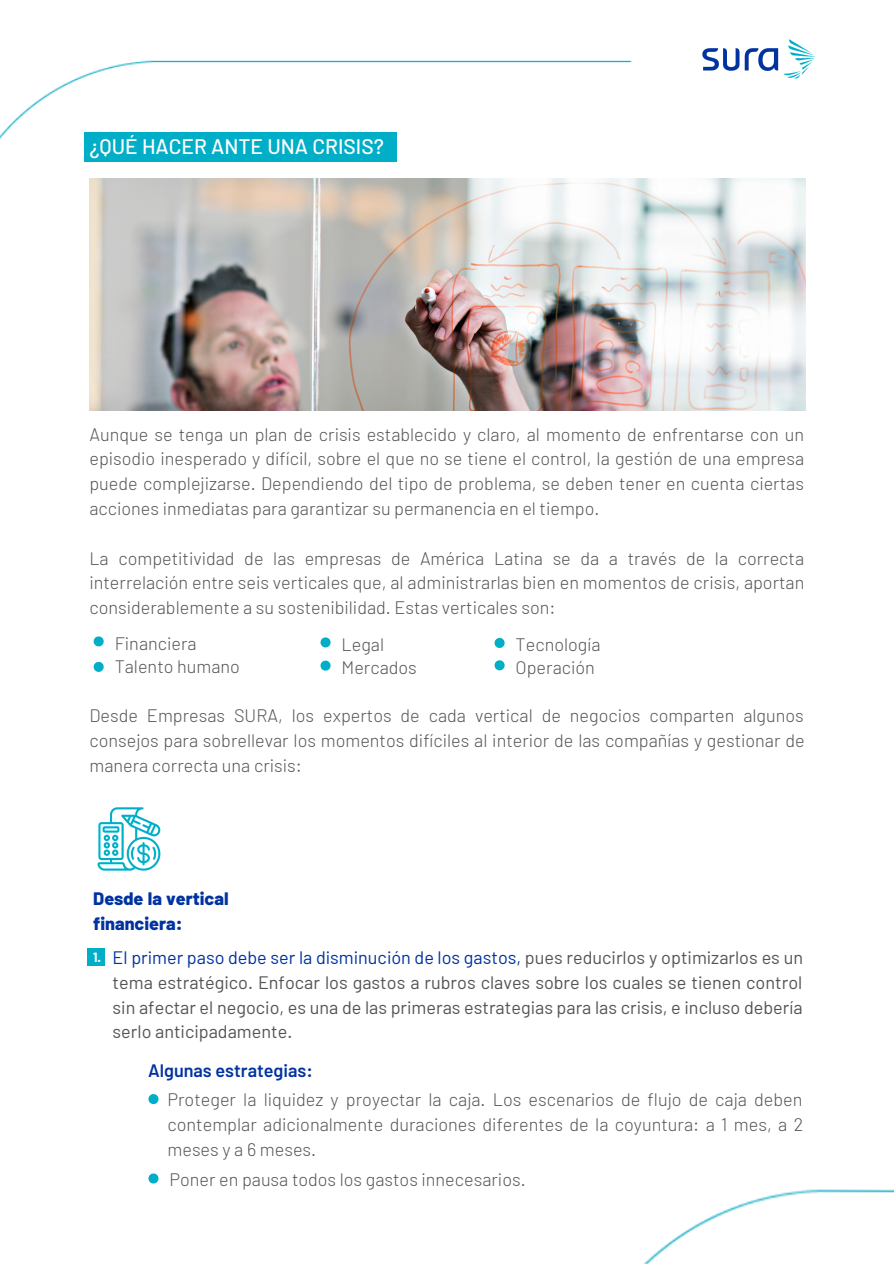
<style>
.page{position:relative;width:894px;height:1264px;background:#fff}
.page>*{position:absolute;margin:0;border:0;box-sizing:border-box;transform-origin:0 0}
.t1{font:500 21px "Barlow";color:#fff}
.t2{font:300 18px/24.8px "Barlow";color:#545454;text-align:justify}
.t3{font:18px/24.8px "Barlow";color:#545454;text-align:justify}
.t4{font:800 18px/24.8px "Barlow";color:#0033a0}
.t5{font:600 18px "Barlow";color:#0033a0}
.t6{font:700 13.05px "Barlow";color:#fff}
.s1{color:#0033a0}
</style>
<div class="page">
<img style="left:644px;top:1189px;width:249px;height:74px">
<img style="left:0;top:60px;width:632px;height:102px">
<img style="left:702px;top:39px;width:114px;height:40px">
<div style="left:84px;top:132px;width:313px;height:29px;background:#00aec7"></div>
<svg style="left:94px;top:636px;width:10px;height:10px"></svg>
<svg style="left:148px;top:1094px;width:10px;height:10px"></svg>
<svg style="left:148px;top:1173px;width:10px;height:10px"></svg>
<svg style="left:94px;top:662px;width:10px;height:10px"></svg>
<svg style="left:320px;top:637px;width:10px;height:10px"></svg>
<svg style="left:320px;top:660px;width:10px;height:10px"></svg>
<svg style="left:494px;top:638px;width:10px;height:10px"></svg>
<svg style="left:494px;top:660px;width:10px;height:10px"></svg>
<div style="left:88px;top:948px;width:17px;height:17px;background:#00aec7"></div>
<img style="left:97px;top:807px;width:64px;height:64px">
<img style="left:89px;top:178px;width:715px;height:232px">
<p class="t1" style="left:89px;top:132px;width:296px">¿QUÉ HACER ANTE UNA CRISIS?</p>
<p class="t2" style="left:89px;top:421px;width:716px">Aunque se tenga un plan de crisis establecido y claro, al momento de enfrentarse con un episodio inesperado y difícil, sobre el que no se tiene el control, la gestión de una empresa puede complejizarse. Dependiendo del tipo de problema, se deben tener en cuenta ciertas acciones inmediatas para garantizar su permanencia en el tiempo.</p>
<p class="t2" style="left:89px;top:545px;width:716px">La competitividad de las empresas de América Latina se da a través de la correcta interrelación entre seis verticales que, al administrarlas bien en momentos de crisis, aportan considerablemente a su sostenibilidad. Estas verticales son:</p>
<p class="t2" style="left:115px;top:630px;width:83px">Financiera</p>
<p class="t2" style="left:115px;top:653px;width:127px">Talento humano</p>
<p class="t2" style="left:341px;top:631px;width:77px;line-height:23.2px">Legal<br>Mercados</p>
<p class="t2" style="left:515px;top:632px;width:86px;line-height:22.4px">Tecnología<br>Operación</p>
<p class="t2" style="left:89px;top:703px;width:716px">Desde Empresas SURA, los expertos de cada vertical de negocios comparten algunos consejos para sobrellevar los momentos difíciles al interior de las compañías y gestionar de manera correcta una crisis:</p>
<p class="t4" style="left:93px;top:885px;width:137px">Desde la vertical financiera:</p>
<p class="t6" style="left:93px;top:948px;width:9px">1.</p>
<p class="t3" style="left:113px;top:944px;width:691px"><span class="s1">El primer paso debe ser la disminución de los gastos,</span> pues reducirlos y optimizarlos es un tema estratégico. Enfocar los gastos a rubros claves sobre los cuales se tienen control sin afectar el negocio, es una de las primeras estrategias para las crisis, e incluso debería serlo anticipadamente.</p>
<p class="t5" style="left:148px;top:1058px;width:166px">Algunas estrategias:</p>
<p class="t2" style="left:167px;top:1086px;width:637px">Proteger la liquidez y proyectar la caja. Los escenarios de flujo de caja deben contemplar adicionalmente duraciones diferentes de la coyuntura: a 1 mes, a 2 meses y a 6 meses.</p>
<p class="t2" style="left:169px;top:1165px;width:357px">Poner en pausa todos los gastos innecesarios.</p>
</div>
